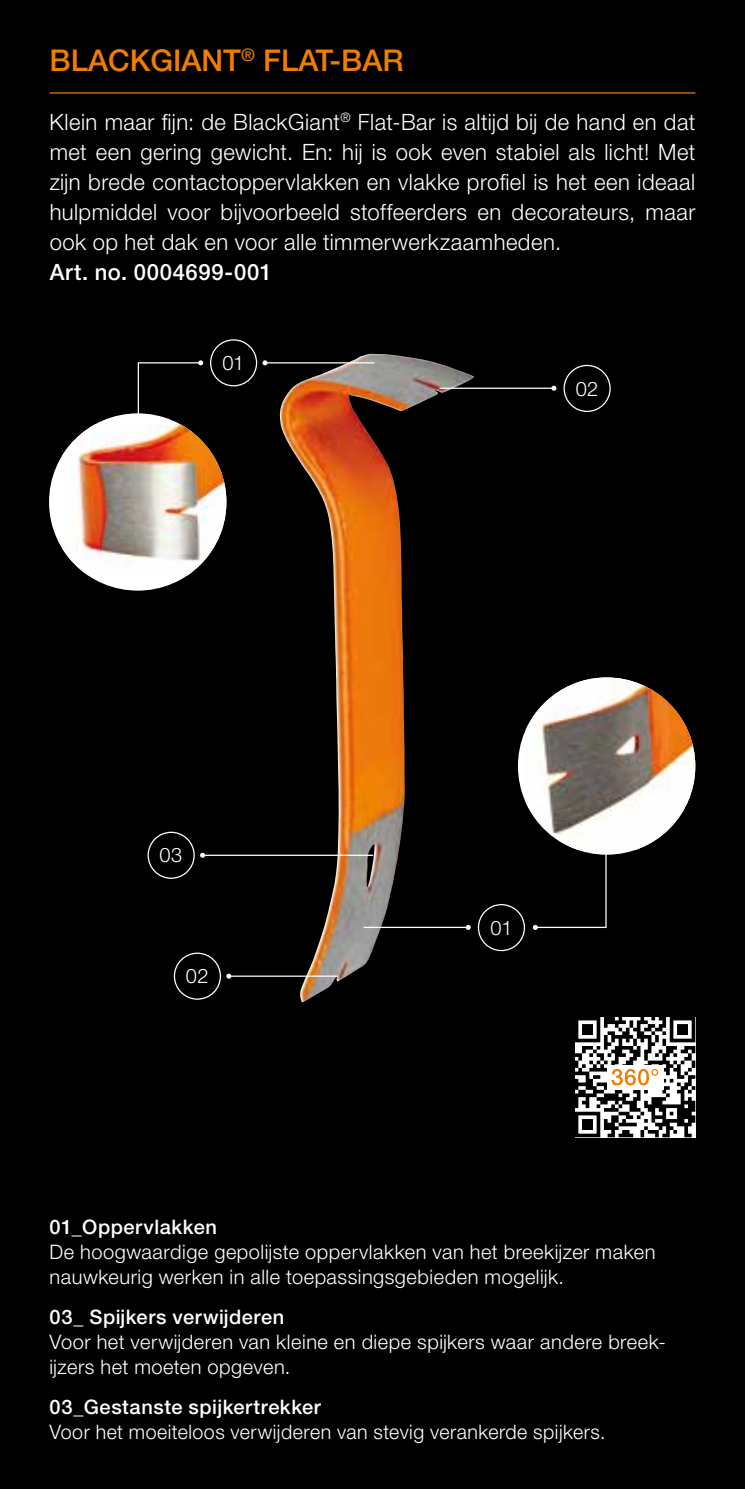
<style>
.page{position:relative;width:745px;height:1489px;background:#fff}
.page>*{position:absolute;margin:0;border:0;box-sizing:border-box;transform-origin:0 0}
.t1{font:500 30px "Helvetica Neue LT Pro";color:#ef7d00}
.t2{font:300 22.5px/30px "Helvetica Neue LT Pro";letter-spacing:.02em;color:#fff;text-align:justify}
.t3{font:500 22.5px "Helvetica Neue LT Pro";letter-spacing:.03em;color:#fff}
.t4{font:300 20px/25px "Helvetica Neue LT Pro";letter-spacing:.025em;color:#fff}
.t5{font:500 20px "Helvetica Neue LT Pro";letter-spacing:.03em;color:#fff}
</style>
<div class="page">
<div style="left:0;top:0;width:744px;height:1488px;background:#000"></div>
<img style="left:278px;top:354px;width:196px;height:648px">
<svg style="left:575px;top:1017px;width:119px;height:120px"></svg>
<hr style="left:50px;top:92px;width:644px;height:2px;background:#ef7d00">
<div style="left:477px;top:904px;width:47px;height:47px;border:1px solid #fff;border-radius:50%"></div>
<hr style="left:363px;top:926px;width:105px;height:2px;background:#fff">
<svg style="left:465px;top:924px;width:5px;height:5px"></svg>
<svg style="left:532px;top:850px;width:75px;height:79px"></svg>
<div style="left:563px;top:365px;width:47px;height:47px;border:1px solid #fff;border-radius:50%"></div>
<hr style="left:439px;top:387px;width:114px;height:2px;background:#fff">
<svg style="left:551px;top:386px;width:5px;height:5px"></svg>
<div style="left:210px;top:339px;width:47px;height:47px;border:1px solid #fff;border-radius:50%"></div>
<hr style="left:265px;top:362px;width:109px;height:1px;background:#fff">
<svg style="left:262px;top:360px;width:5px;height:5px"></svg>
<svg style="left:137px;top:360px;width:66px;height:57px"></svg>
<div style="left:174px;top:952px;width:47px;height:47px;border:1px solid #fff;border-radius:50%"></div>
<hr style="left:229px;top:975px;width:109px;height:1px;background:#fff">
<svg style="left:226px;top:973px;width:5px;height:5px"></svg>
<div style="left:147px;top:831px;width:48px;height:47px;border:1px solid #fff;border-radius:50%"></div>
<hr style="left:202px;top:854px;width:171px;height:1px;background:#fff">
<svg style="left:200px;top:852px;width:5px;height:5px"></svg>
<div style="left:49px;top:413px;width:177px;height:177px;background:#fff;border-radius:50%"></div>
<img style="left:62px;top:424px;width:164px;height:151px">
<img style="left:525px;top:677px;width:169px;height:173px">
<h1 class="t1" style="left:50px;top:42px;width:355px">BLACKGIANT<sup>®</sup> FLAT-BAR</h1>
<p class="t2" style="left:50px;top:106px;width:646px">Klein maar fijn: de BlackGiant<sup>®</sup> Flat-Bar is altijd bij de hand en dat met een gering gewicht. En: hij is ook even stabiel als licht! Met zijn brede contactoppervlakken en vlakke profiel is het een ideaal hulpmiddel voor bijvoorbeeld stoffeerders en decorateurs, maar ook op het dak en voor alle timmerwerkzaamheden.</p>
<p class="t3" style="left:50px;top:258px;width:224px">Art. no. 0004699-001</p>
<p class="t4" style="left:222px;top:350px;width:23px">01</p>
<p class="t4" style="left:159px;top:842px;width:24px">03</p>
<p class="t4" style="left:186px;top:963px;width:24px">02</p>
<p class="t4" style="left:575px;top:375px;width:24px">02</p>
<p class="t4" style="left:490px;top:914px;width:24px">01</p>
<p class="t5" style="left:50px;top:1215px;width:169px">01_Oppervlakken</p>
<p class="t4" style="left:50px;top:1239px;width:607px">De hoogwaardige gepolijste oppervlakken van het breekijzer maken nauwkeurig werken in alle toepassingsgebieden mogelijk.</p>
<p class="t5" style="left:50px;top:1305px;width:236px">03_ Spijkers verwijderen</p>
<p class="t4" style="left:50px;top:1329px;width:615px">Voor het verwijderen van kleine en diepe spijkers waar andere breek&shy;ijzers het moeten opgeven.</p>
<p class="t5" style="left:50px;top:1395px;width:272px">03_Gestanste spijkertrekker</p>
<p class="t4" style="left:50px;top:1419px;width:557px">Voor het moeiteloos verwijderen van stevig verankerde spijkers.</p>
</div>
